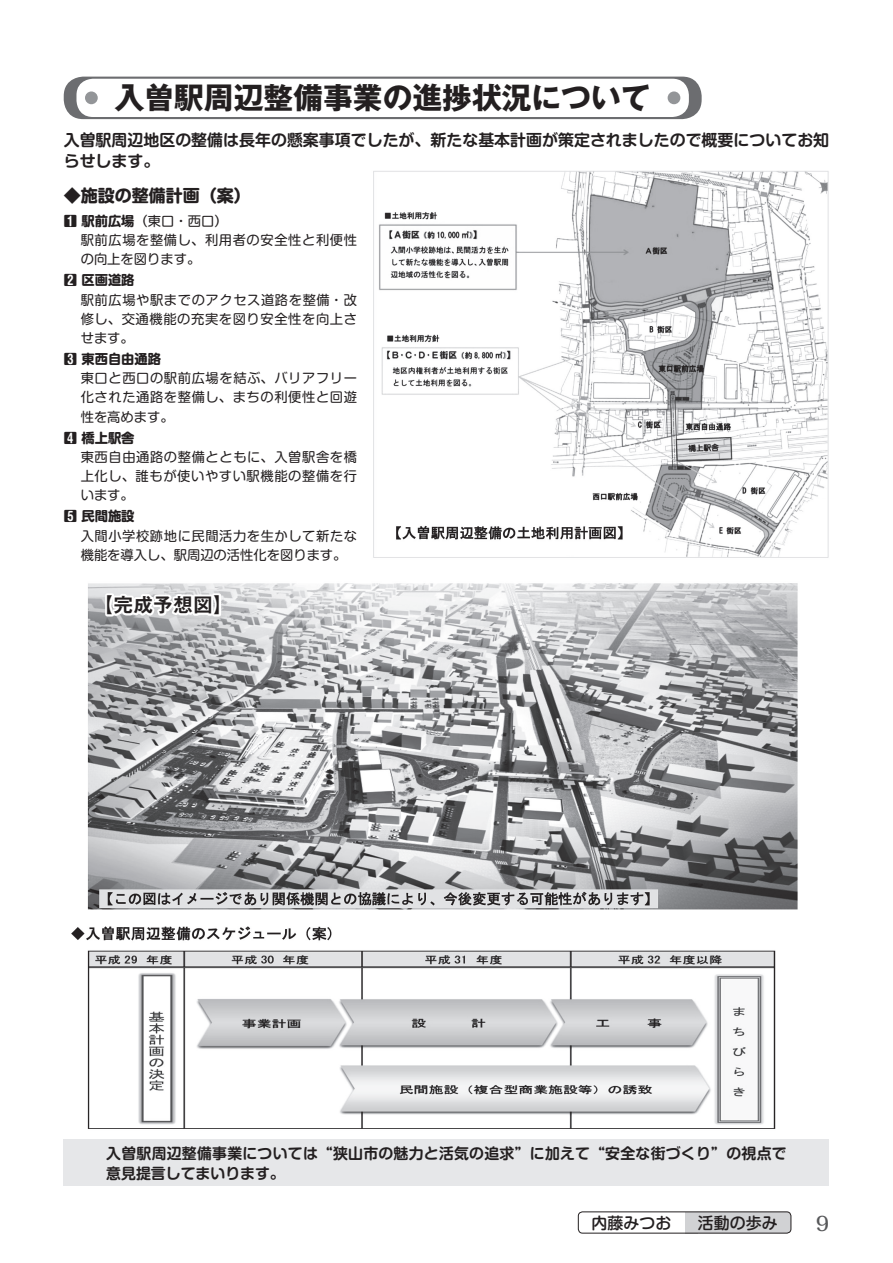
<style>
.page{position:relative;width:893px;height:1263px;background:#fff}
.page>*{position:absolute;margin:0;border:0;box-sizing:border-box;transform-origin:0 0}
.t1{font:29.7px "Gothic MB101 Pro Bold 90 msp RKSJ H";color:#231f20}
.t2{font:19.2px "Gothic MB101 Pro De Bold 90 msp RKSJ H";letter-spacing:.04em;color:#231f20}
.t3{font:19.2px "Maru Fo Pro Medium 90 msp RKSJ H";color:#57585a}
.t4{font:16.95px "Shin M Go Pro Bold 90 msp RKSJ H";color:#231f20}
.t5{font:15.9px/21.3px "Shin M Go Pro De Bold 90 msp RKSJ H";color:#231f20}
.t6{font:15.9px "Shin M Go Pro Medium 90 msp RKSJ H";color:#231f20}
.t7{font:14.85px/20.2px "Shin M Go Pro De Bold 90 msp RKSJ H";letter-spacing:.015em;color:#231f20}
.t8{font:13.35px/19.2px "Shin M Go Pro Regular 90 msp RKSJ H";letter-spacing:.045em;color:#231f20;text-align:justify}
.t9{font:13.35px "Shin M Go Pro Bold 90 msp RKSJ H";color:#231f20}
.s1{font-family:"Shin M Go Pro Bold 90 msp RKSJ H"}
</style>
<div class="page">
<div style="left:685px;top:1212px;width:12px;height:21px;background:#d1d2d4"></div>
<div style="left:693px;top:1212px;width:98px;height:21px;background:#d1d2d4;border-radius:4px"></div>
<div style="left:578px;top:1212px;width:213px;height:21px;border:1px solid #231f20;border-radius:4px"></div>
<img style="left:63px;top:171px;width:766px;height:1015px">
<div style="left:64px;top:77px;width:638px;height:42px;background:linear-gradient(to right,#6c6d70,#6d6e71);border-radius:20px"></div>
<div style="left:76px;top:79px;width:613px;height:38px;background:#fff;border-radius:16px"></div>
<div style="left:85px;top:91px;width:13px;height:13px;background:#939598;border-radius:50%"></div>
<div style="left:668px;top:91px;width:12px;height:13px;background:#939598;border-radius:50%"></div>
<svg style="left:86px;top:586px;width:137px;height:34px"></svg>
<div style="left:64px;top:1140px;width:765px;height:46px;background:#e6e7e9"></div>
<h1 class="t1" style="left:115px;top:87px;width:537px">入曽駅周辺整備事業の進捗状況について</h1>
<p class="t5" style="left:64px;top:131px;width:767px">入曽駅周辺地区の整備は長年の懸案事項でしたが、新たな基本計画が策定されましたので概要についてお知らせします。</p>
<p class="t4" style="left:64px;top:189px;width:189px">◆施設の整備計画（案）</p>
<p class="t8" style="left:81px;top:213px;width:278px;text-align:left;text-indent:-17px"><span class="s1">1 駅前広場</span>（東口・西口）<br>駅前広場を整備し、利用者の安全性と利便性の向上を図ります。</p>
<p class="t9" style="left:64px;top:275px;width:72px">2 区画道路</p>
<p class="t8" style="left:81px;top:292px;width:278px">駅前広場や駅までのアクセス道路を整備・改修し、交通機能の充実を図り安全性を向上させます。</p>
<p class="t9" style="left:64px;top:354px;width:99px">3 東西自由通路</p>
<p class="t8" style="left:81px;top:370px;width:278px">東口と西口の駅前広場を結ぶ、バリアフリー化された通路を整備し、まちの利便性と回遊性を高めます。</p>
<p class="t9" style="left:64px;top:433px;width:72px">4 橋上駅舎</p>
<p class="t8" style="left:81px;top:449px;width:278px">東西自由通路の整備とともに、入曽駅舎を橋上化し、誰もが使いやすい駅機能の整備を行います。</p>
<p class="t9" style="left:64px;top:511px;width:72px">5 民間施設</p>
<p class="t8" style="left:81px;top:528px;width:278px">入間小学校跡地に民間活力を生かして新たな機能を導入し、駅周辺の活性化を図ります。</p>
<h2 class="t2" style="left:94px;top:598px;width:140px">【完成予想図】</h2>
<p class="t7" style="left:106px;top:1145px;width:682px">入曽駅周辺整備事業については“狭山市の魅力と活気の追求”に加えて“安全な街づくり”の視点で意見提言してまいります。</p>
<p class="t6" style="left:591px;top:1217px;width:81px">内藤みつお</p>
<p class="t6" style="left:698px;top:1217px;width:81px">活動の歩み</p>
<h2 class="t3" style="left:816px;top:1216px;width:15px">9</h2>
</div>
